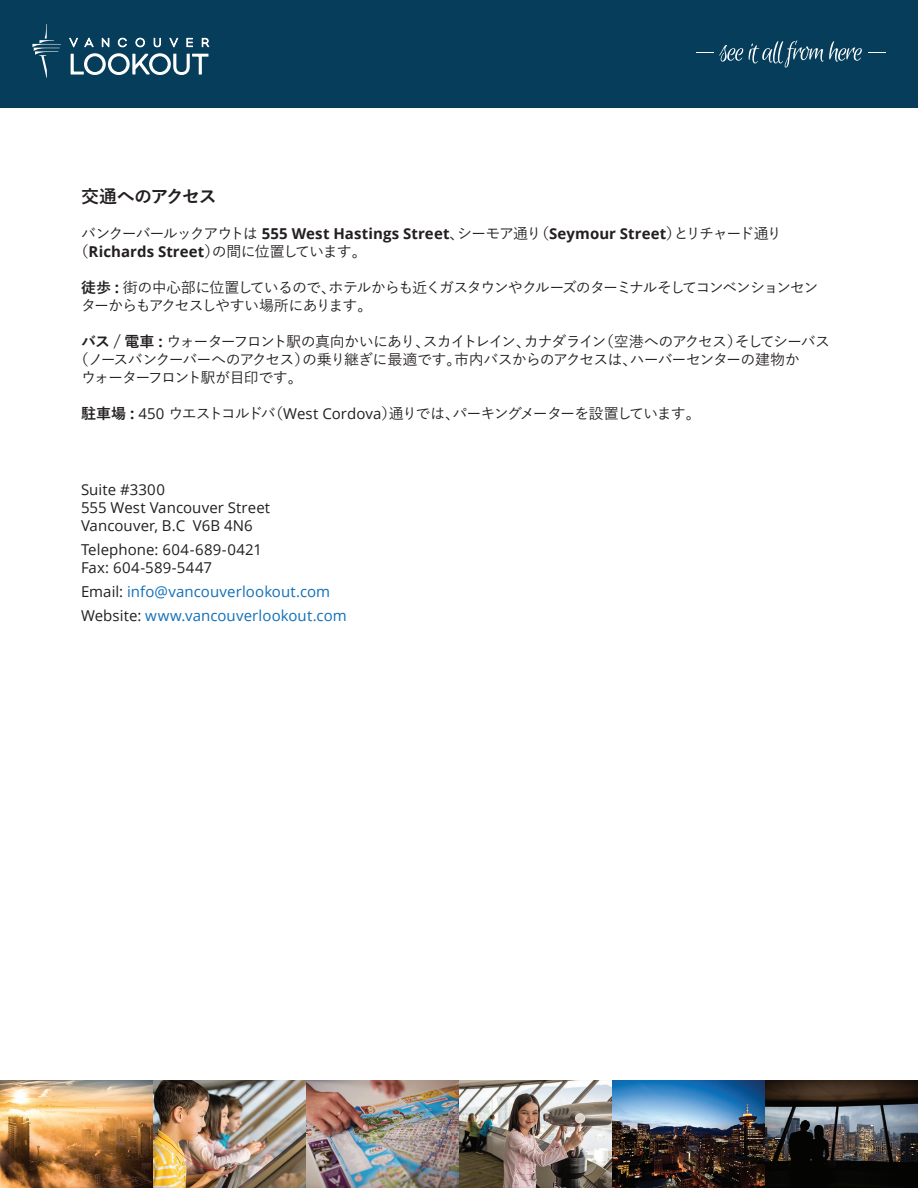
<style>
.page{position:relative;width:918px;height:1188px;background:#fff}
.page>*{position:absolute;margin:0;border:0;box-sizing:border-box;transform-origin:0 0}
.t1{font:700 18px "Yu Go";letter-spacing:-.07em;color:#231f20}
.t2{font:500 15px/18px "Yu Go";letter-spacing:-.075em;color:#231f20}
.t3{font:700 15px/18px "Open Sans";letter-spacing:.005em;color:#231f20}
.t4{font:15px/18px "Open Sans";letter-spacing:.005em;color:#231f20}
.t5{font:15px/24px "Open Sans";letter-spacing:.005em;color:#1170b9}
.t6{font:500 15px "Yu Go";letter-spacing:-.105em;color:#231f20}
.s1{font-family:"Yu Go";font-weight:500}
.s2{font-weight:700}
.s3{font-family:"Open Sans";font-weight:700}
.s4{font-family:"Open Sans";font-weight:400}
.s5{color:#231f20}
</style>
<div class="page">
<div style="left:0;top:0;width:918px;height:108px;background:#053d5a"></div>
<svg style="left:32px;top:24px;width:29px;height:54px"></svg>
<svg style="left:69px;top:37px;width:140px;height:38px"></svg>
<svg style="left:696px;top:41px;width:190px;height:27px"></svg>
<img style="left:0;top:1080px;width:918px;height:108px">
<p class="t1" style="left:81px;top:186px;width:137px">交通へのアクセス</p>
<p class="t3" style="left:74px;top:224px;width:710px;text-indent:8px"><span class="s1">バンクーバールックアウトは</span> 555 West Hastings Street<span class="s1">、シーモア通り（</span>Seymour Street<span class="s1">）とリチャード通り（</span>Richards Street<span class="s1">）の間に位置しています。</span></p>
<p class="t2" style="left:81px;top:277px;width:739px"><span class="s2">徒歩</span> <span class="s3">:</span> 街の中心部に位置しているので、ホテルからも近くガスタウンやクルーズのターミナルそしてコンベンションセンターからもアクセスしやすい場所にあります。</p>
<p class="t2" style="left:81px;top:331px;width:751px"><span class="s2">バス / 電車</span> <span class="s3">:</span> ウォーターフロント駅の真向かいにあり、スカイトレイン、カナダライン（空港へのアクセス）そしてシーバス</p>
<p class="t2" style="left:74px;top:349px;width:728px">（ノースバンクーバーへのアクセス）の乗り継ぎに最適です。市内バスからのアクセスは、ハーバーセンターの建物か</p>
<p class="t2" style="left:81px;top:367px;width:223px">ウォーターフロント駅が目印です。</p>
<p class="t6" style="left:81px;top:400px;width:621px"><span class="s2">駐車場</span> <span class="s3">:</span> <span class="s4">450</span> ウエストコルドバ（<span class="s4">West Cordova</span>）通りでは、パーキングメーターを設置しています。</p>
<p class="t4" style="left:81px;top:480px;width:191px">Suite #3300<br>555 West Vancouver Street<br>Vancouver, B.C V6B 4N6</p>
<p class="t4" style="left:81px;top:540px;width:183px">Telephone: 604-689-0421<br>Fax: 604-589-5447</p>
<p class="t5" style="left:81px;top:579px;width:267px"><span class="s5">Email:</span> info@vancouverlookout.com<br><span class="s5">Website:</span> www.vancouverlookout.com</p>
</div>
